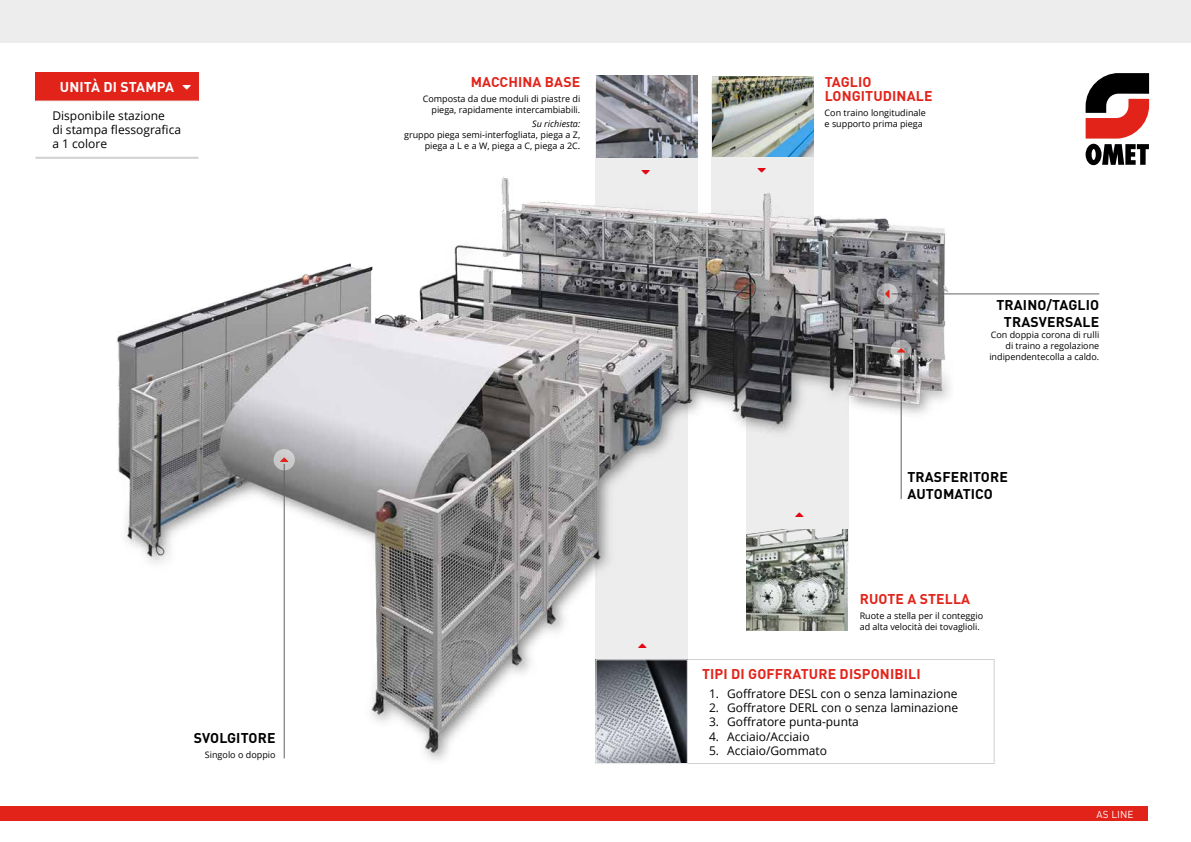
<style>
.page{position:relative;width:1191px;height:842px;background:#fff}
.page>*{position:absolute;margin:0;border:0;box-sizing:border-box;transform-origin:0 0}
.t1{font:700 14px/14px "DINOT";letter-spacing:.01em;color:#e2231a}
.t2{font:700 14px/16.8px "DINOT";letter-spacing:.01em;color:#000}
.t3{font:700 14px "DINOT";letter-spacing:.01em;color:#fff}
.t4{font:12px/14.4px "Open Sans";color:#000}
.t5{font:10px "DINOT";letter-spacing:.01em;color:#fff}
.t6{font:9px/11px "Open Sans";color:#000;text-align:right}
.t7{font:italic 9px "Open Sans";color:#000}
</style>
<div class="page">
<div style="left:0;top:0;width:1191px;height:43px;background:#ededed"></div>
<div style="left:0;top:807px;width:1147px;height:14px;background:#e2231a"></div>
<div style="left:595px;top:82px;width:103px;height:258px;background:#ededed"></div>
<img style="left:596px;top:76px;width:101px;height:82px">
<div style="left:35px;top:73px;width:163px;height:28px;background:#e2231a"></div>
<hr style="left:35px;top:157px;width:163px;height:2px;background:#d0d0d0">
<hr style="left:35px;top:101px;width:163px;height:1px;background:#ededed">
<div style="left:711px;top:83px;width:103px;height:257px;background:#ededed"></div>
<img style="left:117px;top:176px;width:836px;height:584px">
<svg style="left:1085px;top:73px;width:64px;height:92px"></svg>
<img style="left:746px;top:529px;width:101px;height:101px">
<svg style="left:273px;top:449px;width:22px;height:21px"></svg>
<svg style="left:280px;top:457px;width:8px;height:5px"></svg>
<div style="left:595px;top:659px;width:399px;height:105px;border:1px solid #d0d0d0"></div>
<img style="left:597px;top:661px;width:89px;height:101px">
<div style="left:595px;top:659px;width:93px;height:105px;border:1px solid #ededed"></div>
<img style="left:712px;top:76px;width:101px;height:80px">
<svg style="left:876px;top:283px;width:22px;height:22px"></svg>
<svg style="left:885px;top:290px;width:4px;height:8px"></svg>
<hr style="left:891px;top:293px;width:208px;height:1px;background:#646363">
<svg style="left:890px;top:340px;width:21px;height:21px"></svg>
<svg style="left:897px;top:348px;width:8px;height:5px"></svg>
<hr style="left:900px;top:356px;width:1px;height:143px;background:#646363">
<hr style="left:284px;top:464px;width:1px;height:294px;background:#646363">
<svg style="left:795px;top:513px;width:8px;height:4px"></svg>
<svg style="left:638px;top:643px;width:8px;height:5px"></svg>
<h1 class="t3" style="left:60px;top:78px;width:116px">UNITÀ DI STAMPA</h1>
<h2 class="t4" style="left:52px;top:108px;width:130px">Disponibile stazione<br>di stampa flessografica a 1 colore</h2>
<h1 class="t2" style="left:194px;top:729px;width:83px">SVOLGITORE</h1>
<p class="t6" style="left:205px;top:749px;width:72px">Singolo o doppio</p>
<h1 class="t1" style="left:471px;top:74px;width:111px">MACCHINA BASE</h1>
<p class="t6" style="left:423px;top:93px;width:159px">Composta da due moduli di piastre di piega, rapidamente intercambiabili.</p>
<p class="t7" style="left:532px;top:118px;width:49px">Su richiesta:</p>
<p class="t6" style="left:404px;top:129px;width:178px">gruppo piega semi-interfogliata, piega a Z, piega a L e a W, piega a C, piega a 2C.</p>
<h1 class="t1" style="left:824px;top:74px;width:109px">TAGLIO<br>LONGITUDINALE</h1>
<p class="t6" style="left:824px;top:107px;width:103px;text-align:left">Con traino longitudinale e supporto prima piega</p>
<h1 class="t2" style="left:996px;top:296px;width:104px;text-align:center">TRAINO/TAGLIO<br>TRASVERSALE</h1>
<p class="t6" style="left:989px;top:329px;width:111px">Con doppia corona di rulli di traino a regolazione indipendentecolla a caldo.</p>
<h1 class="t2" style="left:907px;top:468px;width:102px">TRASFERITORE<br>AUTOMATICO</h1>
<h1 class="t1" style="left:859px;top:591px;width:112px">RUOTE A STELLA</h1>
<p class="t6" style="left:859px;top:610px;width:125px;text-align:left">Ruote a stella per il conteggio ad alta velocità dei tovaglioli.</p>
<h1 class="t1" style="left:702px;top:666px;width:220px">TIPI DI GOFFRATURE DISPONIBILI</h1>
<h2 class="t4" style="left:709px;top:686px;width:250px">1. Goffratore DESL con o senza laminazione</h2>
<h2 class="t4" style="left:709px;top:700px;width:251px">2. Goffratore DERL con o senza laminazione</h2>
<h2 class="t4" style="left:709px;top:714px;width:151px">3. Goffratore punta-punta</h2>
<h2 class="t4" style="left:709px;top:729px;width:102px">4. Acciaio/Acciaio</h2>
<h2 class="t4" style="left:709px;top:743px;width:119px">5. Acciaio/Gommato</h2>
<p class="t5" style="left:1096px;top:807px;width:38px">AS LINE</p>
</div>
